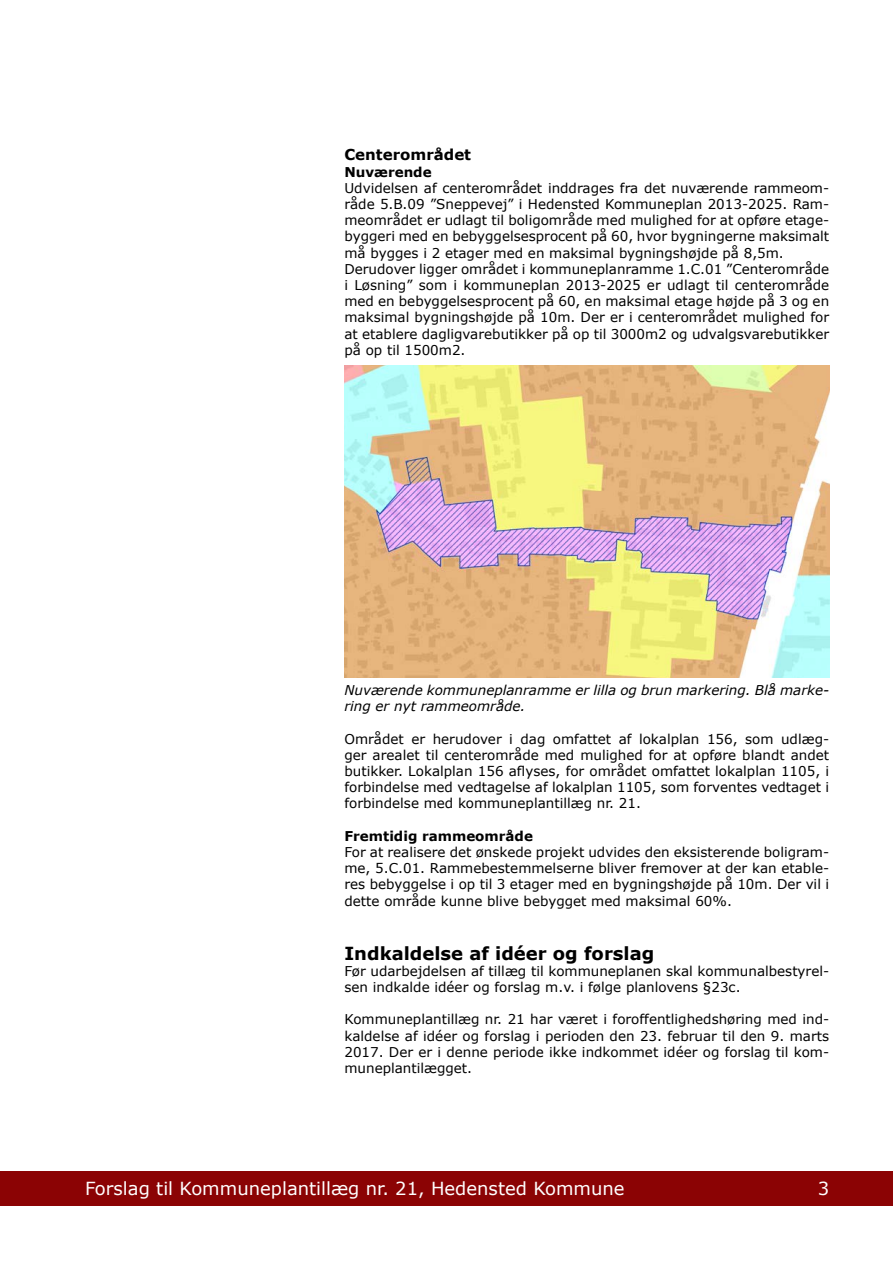
<style>
.page{position:relative;width:893px;height:1263px;background:#fff}
.page>*{position:absolute;margin:0;border:0;box-sizing:border-box;transform-origin:0 0}
.t1{font:18px "Verdana";color:#fff}
.t2{font:700 18px "Verdana";color:#000}
.t3{font:700 15px "Verdana";color:#000}
.t4{font:13.5px/16.2px "Verdana";color:#000;text-align:justify}
.t5{font:italic 13.5px/16.2px "Verdana";color:#000}
.t6{font:700 13.5px "Verdana";color:#000}
</style>
<div class="page">
<div style="left:0;top:1171px;width:893px;height:34px;background:#8b0304"></div>
<img style="left:344px;top:366px;width:485px;height:312px">
<p class="t3" style="left:344px;top:144px;width:128px">Centerområdet</p>
<p class="t6" style="left:344px;top:162px;width:89px">Nuværende</p>
<p class="t4" style="left:344px;top:180px;width:486px;text-align:left">Udvidelsen af centerområdet inddrages fra det nuværende rammeom&shy;råde 5.B.09 ”Sneppevej” i Hedensted Kommuneplan 2013-2025. Ram&shy;meområdet er udlagt til boligområde med mulighed for at opføre etage&shy;byggeri med en bebyggelsesprocent på 60, hvor bygningerne maksimalt må bygges i 2 etager med en maksimal bygningshøjde på 8,5m.<br>Derudover ligger området i kommuneplanramme 1.C.01 ”Centerområde i Løsning” som i kommuneplan 2013-2025 er udlagt til centerområde med en bebyggelsesprocent på 60, en maksimal etage højde på 3 og en maksimal bygningshøjde på 10m. Der er i centerområdet mulighed for at etablere dagligvarebutikker på op til 3000m2 og udvalgsvarebutikker på op til 1500m2.</p>
<p class="t5" style="left:344px;top:682px;width:486px">Nuværende kommuneplanramme er lilla og brun markering. Blå marke&shy;ring er nyt rammeområde.</p>
<p class="t4" style="left:344px;top:730px;width:486px">Området er herudover i dag omfattet af lokalplan 156, som udlæg&shy;ger arealet til centerområde med mulighed for at opføre blandt andet butikker. Lokalplan 156 aflyses, for området omfattet lokalplan 1105, i forbindelse med vedtagelse af lokalplan 1105, som forventes vedtaget i forbindelse med kommuneplantillæg nr. 21.</p>
<p class="t6" style="left:344px;top:826px;width:190px">Fremtidig rammeområde</p>
<p class="t4" style="left:344px;top:844px;width:486px">For at realisere det ønskede projekt udvides den eksisterende boligram&shy;me, 5.C.01. Rammebestemmelserne bliver fremover at der kan etable&shy;res bebyggelse i op til 3 etager med en bygningshøjde på 10m. Der vil i dette område kunne blive bebygget med maksimal 60%.</p>
<h1 class="t2" style="left:344px;top:940px;width:311px">Indkaldelse af idéer og forslag</h1>
<p class="t4" style="left:344px;top:963px;width:486px">Før udarbejdelsen af tillæg til kommuneplanen skal kommunalbestyrel&shy;sen indkalde idéer og forslag m.v. i følge planlovens §23c.</p>
<p class="t4" style="left:344px;top:1011px;width:486px">Kommuneplantillæg nr. 21 har været i foroffentlighedshøring med ind&shy;kaldelse af idéer og forslag i perioden den 23. februar til den 9. marts 2017. Der er i denne periode ikke indkommet idéer og forslag til kom&shy;muneplantilægget.</p>
<h1 class="t1" style="left:85px;top:1176px;width:541px">Forslag til Kommuneplantillæg nr. 21, Hedensted Kommune</h1>
<h1 class="t1" style="left:818px;top:1176px;width:13px">3</h1>
</div>
